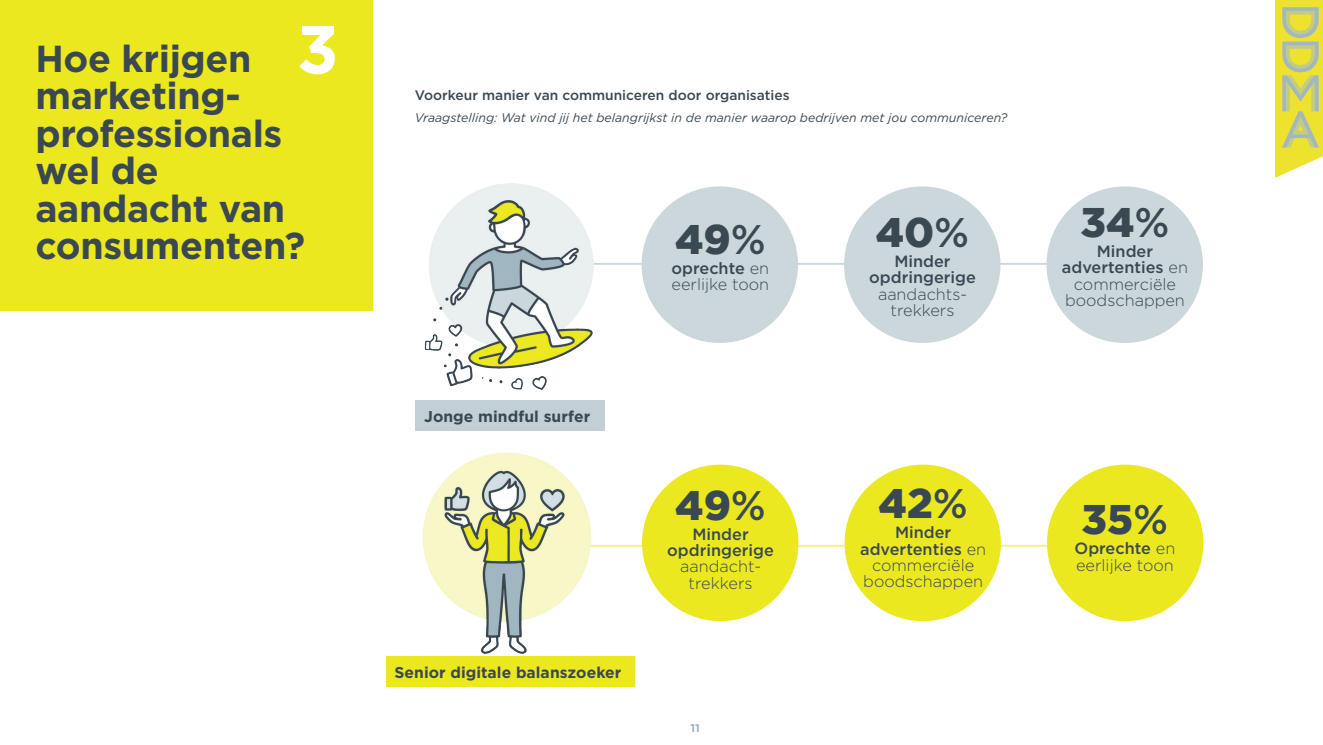
<style>
.page{position:relative;width:1323px;height:745px;background:#fff}
.page>*{position:absolute;margin:0;border:0;box-sizing:border-box;transform-origin:0 0}
.t1{font:700 67.75px "Gotham";color:#fff}
.t2{font:900 41.25px "Gotham";color:#3a4852}
.t3{font:700 37.5px/37.5px "Gotham";letter-spacing:-.01em;color:#3a4852}
.t4{font:300 16.25px/16.2px "Gotham";color:#3a4852;text-align:center}
.t5{font:500 16.25px/16.2px "Gotham";color:#3a4852;text-align:center}
.t6{font:700 15.62px "Gotham";letter-spacing:.005em;color:#3a4852}
.t7{font:500 13.75px "Gotham";color:#3a4852}
.t8{font:italic 12.38px "Gotham";color:#3a4852}
.t9{font:700 11.25px "Gotham";color:#a0b6c0}
.s1{font-weight:500}
</style>
<div class="page">
<img style="left:1276px;top:1px;width:47px;height:176px">
<hr style="left:588px;top:544px;width:578px;height:2px;background:#f2f085">
<hr style="left:588px;top:263px;width:578px;height:2px;background:#ccd7dc">
<div style="left:0;top:0;width:372px;height:310px;background:#ece820"></div>
<img style="left:423px;top:452px;width:168px;height:200px">
<img style="left:424px;top:183px;width:169px;height:206px">
<div style="left:416px;top:400px;width:189px;height:30px;background:#c2d0d6"></div>
<div style="left:386px;top:656px;width:248px;height:30px;background:#ece820"></div>
<div style="left:641px;top:186px;width:157px;height:157px;background:#ccd7dc;border-radius:50%"></div>
<div style="left:844px;top:186px;width:156px;height:157px;background:#ccd7dc;border-radius:50%"></div>
<div style="left:1046px;top:186px;width:157px;height:157px;background:#ccd7dc;border-radius:50%"></div>
<div style="left:1047px;top:464px;width:156px;height:156px;background:#ece820;border-radius:50%"></div>
<div style="left:642px;top:464px;width:156px;height:156px;background:#ece820;border-radius:50%"></div>
<div style="left:844px;top:464px;width:157px;height:156px;background:#ece820;border-radius:50%"></div>
<h1 class="t1" style="left:297px;top:5px;width:44px">3</h1>
<h3 class="t3" style="left:35px;top:39px;width:271px">Hoe krijgen marketing&shy;professionals wel de aandacht van consumenten?</h3>
<p class="t7" style="left:415px;top:86px;width:376px">Voorkeur manier van communiceren door organisaties</p>
<p class="t8" style="left:415px;top:109px;width:594px">Vraagstelling: Wat vind jij het belangrijkst in de manier waarop bedrijven met jou communiceren?</p>
<h2 class="t2" style="left:675px;top:215px;width:92px">49<span class="s1">%</span></h2>
<p class="t4" style="left:671px;top:259px;width:99px;text-align:left"><span class="s1">oprechte</span> en eerlijke toon</p>
<p class="t6" style="left:424px;top:405px;width:168px">Jonge mindful surfer</p>
<p class="t6" style="left:394px;top:661px;width:228px">Senior digitale balanszoeker</p>
<h2 class="t2" style="left:675px;top:481px;width:92px">49<span class="s1">%</span></h2>
<p class="t5" style="left:667px;top:525px;width:108px">Minder opdringerige</p>
<p class="t4" style="left:680px;top:557px;width:83px">aandacht&shy;trekkers</p>
<p class="t9" style="left:690px;top:720px;width:11px">11</p>
<h2 class="t2" style="left:876px;top:208px;width:95px">40<span class="s1">%</span></h2>
<p class="t5" style="left:869px;top:253px;width:108px">Minder opdringerige</p>
<p class="t4" style="left:878px;top:285px;width:91px">aandachts&shy;trekkers</p>
<h2 class="t2" style="left:878px;top:479px;width:91px">42<span class="s1">%</span></h2>
<p class="t4" style="left:860px;top:523px;width:128px"><span class="s1">Minder advertenties</span> en commerciële boodschappen</p>
<h2 class="t2" style="left:1080px;top:198px;width:91px">34<span class="s1">%</span></h2>
<p class="t4" style="left:1062px;top:243px;width:128px"><span class="s1">Minder advertenties</span> en commerciële boodschappen</p>
<h2 class="t2" style="left:1081px;top:495px;width:88px">35<span class="s1">%</span></h2>
<p class="t4" style="left:1074px;top:539px;width:102px;text-align:left"><span class="s1">Oprechte</span> en eerlijke toon</p>
</div>
